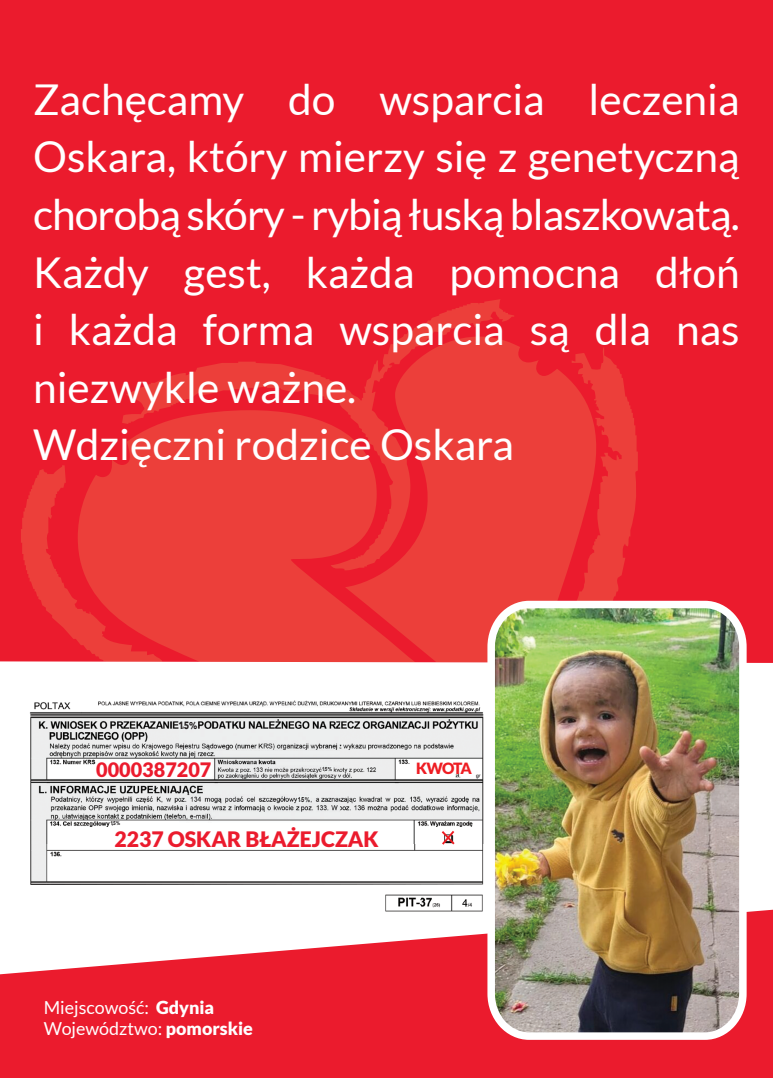
<style>
.page{position:relative;width:773px;height:1078px;background:#fff}
.page>*{position:absolute;margin:0;border:0;box-sizing:border-box;transform-origin:0 0}
.t1{font:42.5px/57.5px "Lato";color:#fff}
.t2{font:900 21.25px "Lato";color:#eb1b2d}
.t3{font:900 19.75px "Lato";color:#eb1b2d}
.t4{font:18px/21.5px "Lato";color:#fff}
.t5{font:900 15.5px "Lato";letter-spacing:-.065em;color:#ee1d23}
.t6{font:700 10.5px "Avenir Next LT Pro";color:#231f20;scale:.81 1}
.t7{font:700 7px "Arial";color:#231f20;scale:.81 1}
.t8{font:700 5.75px "Arial";color:#231f20;scale:.81 1}
.t9{font:700 5.5px "Avenir Next LT Pro";color:#231f20;scale:.81 1}
.s1{font-size:8.25px}
.s2{font-size:9.75px}
.s3{font-size:4.5px}
.s4{font-size:5.5px}
.s5{font-size:6.5px}
.s6{font-weight:900}
</style>
<div class="page">
<div style="left:0;top:0;width:772px;height:785px;background:#eb1b2d"></div>
<svg style="left:21px;top:299px;width:616px;height:362px;fill:#eb3d39"></svg>
<svg style="left:78px;top:410px;width:337px;height:251px;fill:#ec3f3a"></svg>
<div style="left:0;top:661px;width:772px;height:124px;background:#fff"></div>
<svg style="left:0;top:909px;width:772px;height:168px;fill:#eb1b2d"></svg>
<img style="left:19px;top:697px;width:468px;height:221px">
<div style="left:178px;top:720px;width:19px;height:10px;background:#edf1f2"></div>
<svg style="left:441px;top:830px;width:13px;height:14px"></svg>
<div style="left:298px;top:795px;width:12px;height:7px;background:#eef2f2"></div>
<div style="left:322px;top:766px;width:10px;height:6px;background:#eef2f2"></div>
<div style="left:111px;top:820px;width:12px;height:7px;background:#fff"></div>
<img style="left:487px;top:600px;width:259px;height:439px">
<p class="t1" style="left:33px;top:70px;width:708px">Zachęcamy do wsparcia leczenia<br>Oskara, który mierzy się z genetyczną chorobą skóry - rybią łuską blaszkowatą.<br>Każdy gest, każda pomocna dłoń i każda forma wsparcia są dla nas niezwykle ważne.<br>Wdzięczni rodzice Oskara</p>
<p class="t6" style="left:178px;top:718px;width:25px">1 5<span class="s1">,</span> <span class="s2">%</span></p>
<p class="t3" style="left:96px;top:757px;width:117px">0000387207</p>
<p class="t5" style="left:416px;top:759px;width:57px">KWOTA</p>
<p class="t8" style="left:322px;top:765px;width:14px">1 5<span class="s3">,</span> <span class="s4">%</span></p>
<p class="t7" style="left:298px;top:794px;width:17px">1 5<span class="s4">,</span> <span class="s5">%</span></p>
<p class="t9" style="left:110px;top:820px;width:14px">1 5, %</p>
<p class="t2" style="left:114px;top:826px;width:266px">2237 OSKAR BŁAŻEJCZAK</p>
<p class="t4" style="left:44px;top:995px;width:211px">Miejscowość: <span class="s6">Gdynia<br></span>Województwo: <span class="s6">pomorskie</span></p>
</div>
